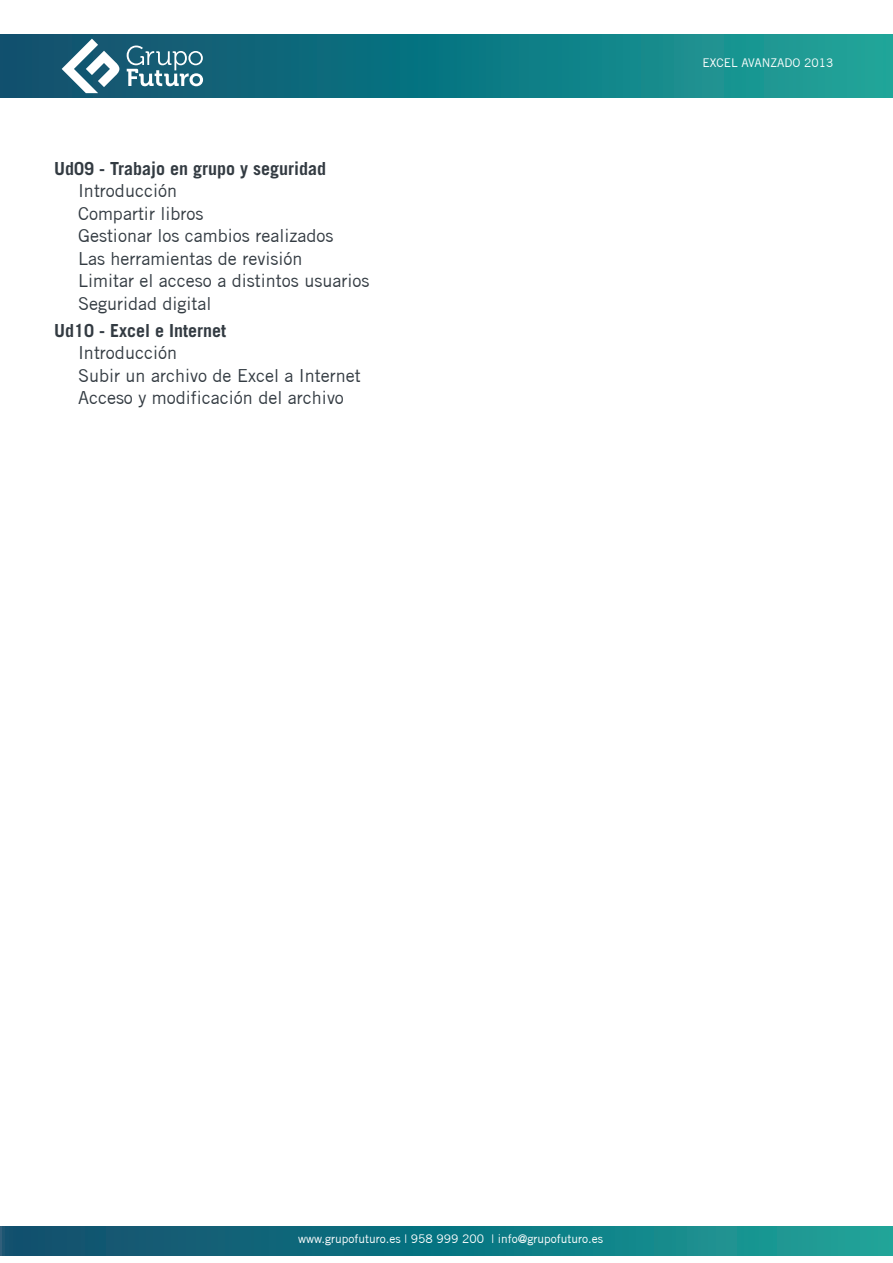
<style>
.page{position:relative;width:893px;height:1263px;background:#fff}
.page>*{position:absolute;margin:0;border:0;box-sizing:border-box;transform-origin:0 0}
._1__PUNTO_CONTENIDOS{font:18px "Trade Gothic";color:#333b42}
.BLOQUES_TITULOS_TEMA{font:700 18px "Trade Gothic";color:#333b42}
.t1{font:12px "Trade Gothic";color:#fff}
</style>
<div class="page">
<svg style="left:0;top:35px;width:892px;height:62px;background:#127b84"></svg>
<svg style="left:127px;top:46px;width:76px;height:40px"></svg>
<svg style="left:62px;top:39px;width:57px;height:54px"></svg>
<svg style="left:0;top:1227px;width:893px;height:29px;background:#127682"></svg>
<p class="BLOQUES_TITULOS_TEMA" style="left:54px;top:157px;width:274px">Ud09 - Trabajo en grupo y seguridad</p>
<p class="_1__PUNTO_CONTENIDOS" style="left:78px;top:180px;width:101px">Introducción</p>
<p class="_1__PUNTO_CONTENIDOS" style="left:78px;top:202px;width:127px">Compartir libros</p>
<p class="_1__PUNTO_CONTENIDOS" style="left:78px;top:225px;width:257px">Gestionar los cambios realizados</p>
<p class="_1__PUNTO_CONTENIDOS" style="left:78px;top:247px;width:226px">Las herramientas de revisión</p>
<p class="_1__PUNTO_CONTENIDOS" style="left:78px;top:270px;width:293px">Limitar el acceso a distintos usuarios</p>
<p class="_1__PUNTO_CONTENIDOS" style="left:78px;top:292px;width:135px">Seguridad digital</p>
<p class="BLOQUES_TITULOS_TEMA" style="left:54px;top:319px;width:174px">Ud10 - Excel e Internet</p>
<p class="_1__PUNTO_CONTENIDOS" style="left:78px;top:342px;width:101px">Introducción</p>
<p class="_1__PUNTO_CONTENIDOS" style="left:78px;top:364px;width:284px">Subir un archivo de Excel a Internet</p>
<p class="_1__PUNTO_CONTENIDOS" style="left:78px;top:387px;width:267px">Acceso y modificación del archivo</p>
<p class="t1" style="left:702px;top:56px;width:132px">EXCEL AVANZADO 2013</p>
<p class="t1" style="left:298px;top:1231px;width:306px">www.grupofuturo.es | 958 999 200 | info@grupofuturo.es</p>
</div>
